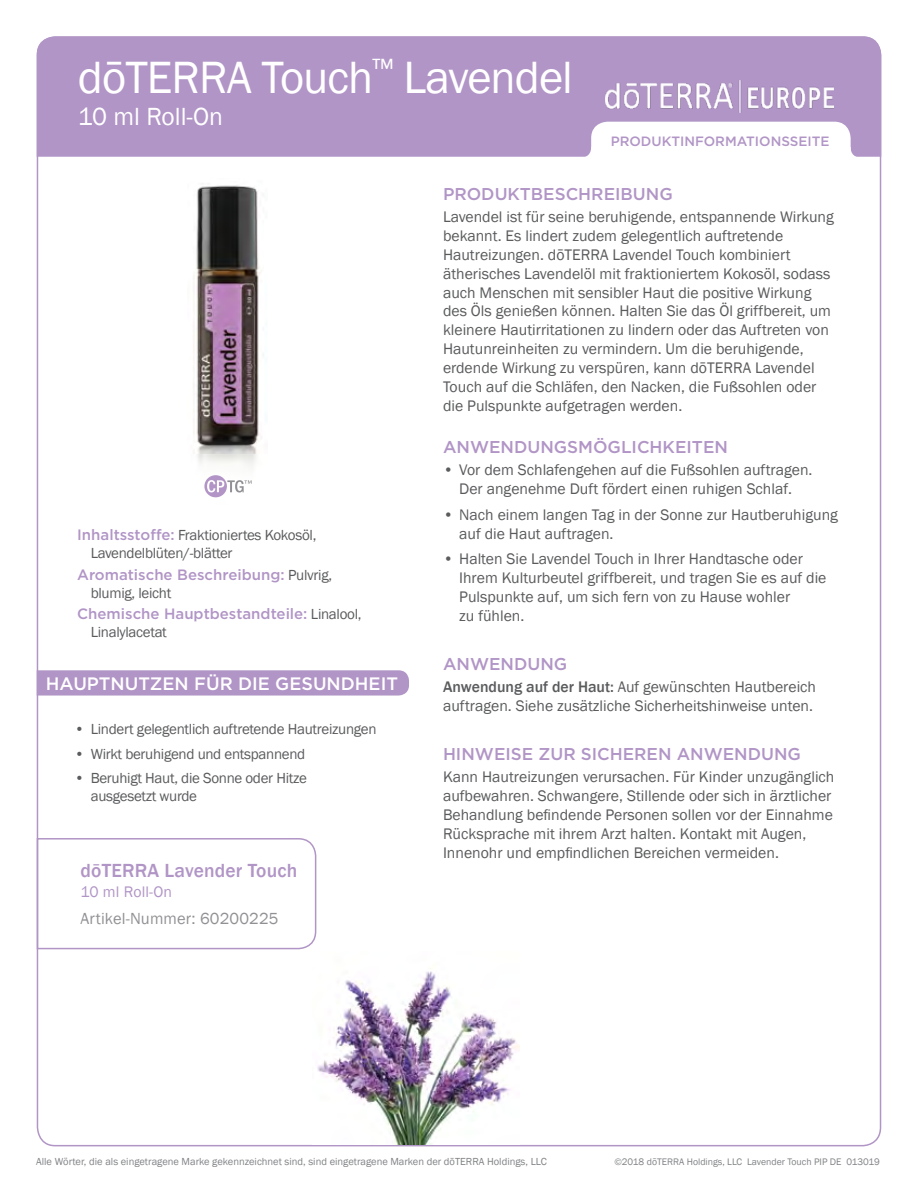
<style>
.page{position:relative;width:918px;height:1188px;background:#fff}
.page>*{position:absolute;margin:0;border:0;box-sizing:border-box;transform-origin:0 0}
.t1{font:46.5px "Franklin Gothic";letter-spacing:-.02em;color:#fff}
.t2{font:25.5px "Franklin Gothic";color:#fff}
.t3{font:500 19.5px "Franklin Gothic";letter-spacing:.01em;color:#b195c6}
.t4{font:500 18px "Gotham";color:#fff}
.t5{font:500 17.1px "Gotham";color:#b195c6}
.t6{font:16.5px "Franklin Gothic";letter-spacing:.01em;color:#919195}
.t7{font:15.75px/18.9px "Franklin Gothic";color:#5a5b5d}
.t8{font:15.75px "Franklin Gothic";letter-spacing:.01em;color:#b195c6}
.t9{font:15px/18px "Franklin Gothic";letter-spacing:-.02em;color:#5a5b5d}
.t10{font:500 15px "Gotham";color:#b195c6}
.t11{font:500 13.5px "Gotham";color:#b195c6}
.t12{font:10.5px "Franklin Gothic";color:#808285}
.t13{font:9.75px "Franklin Gothic";color:#808285}
.s1{font-family:"Gotham";font-weight:500;color:#b195c6}
.s2{font-family:"Franklin Gothic";font-weight:400;color:#5a5b5d}
.s3{font-weight:500}
</style>
<div class="page">
<img style="left:193px;top:185px;width:71px;height:313px">
<svg style="left:204px;top:475px;width:48px;height:22px"></svg>
<img style="left:317px;top:971px;width:202px;height:174px">
<svg style="left:37px;top:670px;width:372px;height:26px;background:#b398c7"></svg>
<svg style="left:36px;top:837px;width:281px;height:113px"></svg>
<div style="left:37px;top:36px;width:844px;height:121px;background:#b195c6"></div>
<svg style="left:581px;top:122px;width:280px;height:35px"></svg>
<img style="left:605px;top:81px;width:229px;height:31px">
<h1 class="t1" style="left:78px;top:49px;width:497px">dōTERRA Touch<sup>™</sup> Lavendel</h1>
<h2 class="t2" style="left:78px;top:101px;width:146px">10 ml Roll-On</h2>
<p class="t9" style="left:91px;top:526px;width:227px;text-indent:-14px"><span class="s1">Inhaltsstoffe:</span> Fraktioniertes Kokosöl,<br>Lavendelblüten/-blätter</p>
<p class="t10" style="left:77px;top:564px;width:257px">Aromatische Beschreibung: <span class="s2">Pulvrig,</span></p>
<p class="t9" style="left:91px;top:584px;width:82px">blumig, leicht</p>
<p class="t10" style="left:77px;top:604px;width:286px">Chemische Hauptbestandteile: <span class="s2">Linalool,</span></p>
<p class="t9" style="left:91px;top:623px;width:78px">Linalylacetat</p>
<p class="t4" style="left:46px;top:672px;width:354px">HAUPTNUTZEN FÜR DIE GESUNDHEIT</p>
<p class="t9" style="left:75px;top:720px;width:304px">• Lindert gelegentlich auftretende Hautreizungen</p>
<p class="t9" style="left:75px;top:745px;width:232px">• Wirkt beruhigend und entspannend</p>
<p class="t9" style="left:91px;top:770px;width:218px;text-indent:-16px">• Beruhigt Haut, die Sonne oder Hitze ausgesetzt wurde</p>
<p class="t3" style="left:81px;top:859px;width:218px">dōTERRA Lavender Touch</p>
<p class="t8" style="left:81px;top:882px;width:93px">10 ml Roll-On</p>
<p class="t6" style="left:81px;top:908px;width:200px">Artikel-Nummer: 60200225</p>
<p class="t11" style="left:611px;top:132px;width:220px">PRODUKTINFORMATIONSSEITE</p>
<p class="t5" style="left:443px;top:182px;width:231px">PRODUKTBESCHREIBUNG</p>
<p class="t7" style="left:443px;top:208px;width:392px">Lavendel ist für seine beruhigende, entspannende Wirkung bekannt. Es lindert zudem gelegentlich auftretende Hautreizungen. dōTERRA Lavendel Touch kombiniert ätherisches Lavendelöl mit fraktioniertem Kokosöl, sodass auch Menschen mit sensibler Haut die positive Wirkung des Öls genießen können. Halten Sie das Öl griffbereit, um kleinere Hautirritationen zu lindern oder das Auftreten von Hautunreinheiten zu vermindern. Um die beruhigende, erdende Wirkung zu verspüren, kann dōTERRA Lavendel Touch auf die Schläfen, den Nacken, die Fußsohlen oder die Pulspunkte aufgetragen werden.</p>
<p class="t5" style="left:443px;top:436px;width:286px">ANWENDUNGSMÖGLICHKEITEN</p>
<p class="t7" style="left:443px;top:461px;width:371px;text-align:center">• Vor dem Schlafengehen auf die Fußsohlen auftragen.<br>Der angenehme Duft fördert einen ruhigen Schlaf.</p>
<p class="t7" style="left:459px;top:505px;width:380px;text-indent:-16px">• Nach einem langen Tag in der Sonne zur Hautberuhigung auf die Haut auftragen.</p>
<p class="t7" style="left:459px;top:550px;width:369px;text-indent:-16px">• Halten Sie Lavendel Touch in Ihrer Handtasche oder Ihrem Kulturbeutel griffbereit, und tragen Sie es auf die Pulspunkte auf, um sich fern von zu Hause wohler<br>zu fühlen.</p>
<p class="t5" style="left:443px;top:653px;width:126px">ANWENDUNG</p>
<p class="t7" style="left:443px;top:678px;width:375px"><span class="s3">Anwendung auf der Haut:</span> Auf gewünschten Hautbereich auftragen. Siehe zusätzliche Sicherheitshinweise unten.</p>
<p class="t5" style="left:443px;top:742px;width:360px">HINWEISE ZUR SICHEREN ANWENDUNG</p>
<p class="t7" style="left:443px;top:768px;width:393px">Kann Hautreizungen verursachen. Für Kinder unzugänglich aufbewahren. Schwangere, Stillende oder sich in ärztlicher Behandlung befindende Personen sollen vor der Einnahme Rücksprache mit ihrem Arzt halten. Kontakt mit Augen, Innenohr und empfindlichen Bereichen vermeiden.</p>
<p class="t12" style="left:36px;top:1155px;width:512px">Alle Wörter, die als eingetragene Marke gekennzeichnet sind, sind eingetragene Marken der dōTERRA Holdings, LLC</p>
<p class="t13" style="left:614px;top:1156px;width:267px">©2018 dōTERRA Holdings, LLC Lavender Touch PIP DE 013019</p>
</div>
